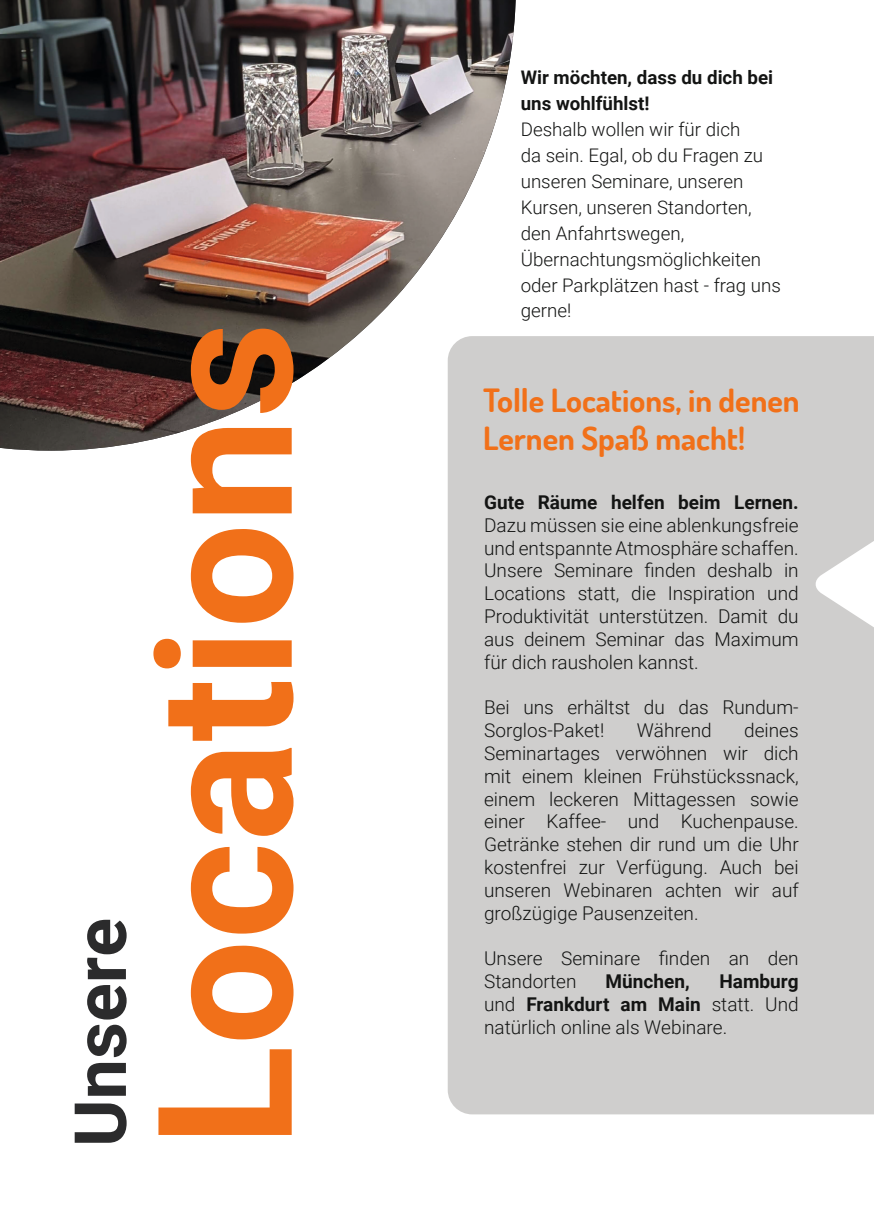
<style>
.page{position:relative;width:874px;height:1225px;background:#fff}
.page>*{position:absolute;margin:0;border:0;box-sizing:border-box;transform-origin:0 0}
.t1{font:700 187.2px "Roboto";color:#f17019}
.t2{font:700 72px "Roboto";color:#2b2b2c}
.t3{font:700 32px/38.4px "Dosis";color:#f17019}
.t4{font:300 19px/22.8px "Roboto";color:#131413;text-align:justify}
.t5{font:700 19px "Roboto";color:#131413}
.t6{font:300 18.8px/26px "Roboto";color:#131413}
.t7{font:700 18.8px/26px "Roboto";color:#131413}
.s1{font-weight:700}
</style>
<div class="page">
<img style="left:0;top:0;width:515px;height:450px">
<div style="left:447px;top:336px;width:426px;height:778px;background:#cfcecd"></div>
<svg style="left:813px;top:531px;width:60px;height:106px"></svg>
<p class="t2" style="left:50px;top:1146px;width:230px;rotate:-90deg">Unsere</p>
<p class="t1" style="left:94px;top:1146px;width:826px;rotate:-90deg">Locations</p>
<p class="t7" style="left:520px;top:64px;width:254px">Wir möchten, dass du dich bei uns wohlfühlst!</p>
<p class="t6" style="left:520px;top:116px;width:261px">Deshalb wollen wir für dich<br>da sein. Egal, ob du Fragen zu unseren Seminare, unseren<br>Kursen, unseren Standorten, den Anfahrtswegen,<br>Übernachtungsmöglichkeiten oder Parkplätzen hast - frag uns gerne!</p>
<p class="t3" style="left:483px;top:380px;width:318px">Tolle Locations, in denen<br>Lernen Spaß macht!</p>
<p class="t4" style="left:484px;top:490px;width:316px"><span class="s1">Gute Räume helfen beim Lernen.<br></span>Dazu müssen sie eine ablenkungsfreie und entspannte Atmosphäre schaffen.<br>Unsere Seminare finden deshalb in Locations statt, die Inspiration und Produktivität unterstützen. Damit du aus deinem Seminar das Maximum für dich rausholen kannst.</p>
<p class="t4" style="left:484px;top:695px;width:316px">Bei uns erhältst du das Rundum-<br>Sorglos-Paket!</p>
<p class="t4" style="left:484px;top:718px;width:316px;text-indent:260px">deines Seminartages verwöhnen wir dich mit einem kleinen Frühstückssnack, einem leckeren Mittagessen sowie einer Kaffee- und Kuchenpause.<br>Getränke stehen dir rund um die Uhr kostenfrei zur Verfügung. Auch bei unseren Webinaren achten wir auf großzügige Pausenzeiten.</p>
<p class="t4" style="left:484px;top:946px;width:316px">Unsere Seminare finden an den<br>Standorten</p>
<p class="t4" style="left:636px;top:718px;width:76px">Während</p>
<p class="t4" style="left:484px;top:969px;width:316px;text-indent:235px"><span class="s1">Hamburg </span>und <span class="s1">Frankdurt am Main</span> statt. Und natürlich online als Webinare.</p>
<p class="t5" style="left:605px;top:968px;width:86px">München,</p>
</div>
